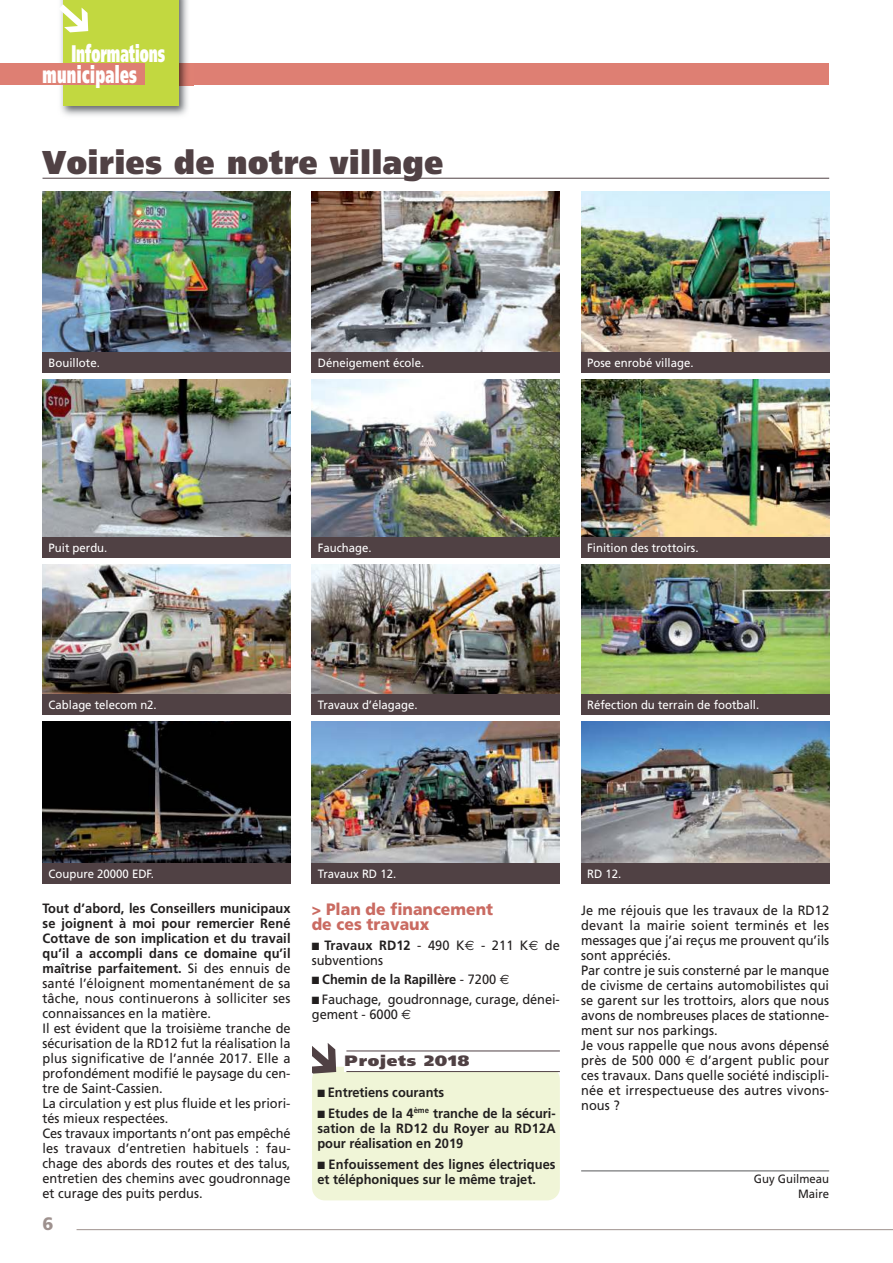
<style>
.page{position:relative;width:893px;height:1263px;background:#fff}
.page>*{position:absolute;margin:0;border:0;box-sizing:border-box;transform-origin:0 0}
.t1{font:900 33px "Frutiger";letter-spacing:.025em;color:#504144;scale:.9 1}
.t2{font:900 24px/21.5px "Frutiger";color:#fff;scale:.55 1}
.t3{font:900 18px "Frutiger";color:#9e918e}
.t4{font:900 16.5px/15px "Frutiger";color:#ca6b62;scale:.95 1}
.t5{font:900 15px "Frutiger";letter-spacing:.05em;color:#504144;scale:1.12 1}
.t6{font:13.5px/15px "Frutiger";color:#221f1f;scale:.95 1}
.t7{font:700 13.5px/15px "Frutiger";color:#221f1f;text-align:justify;scale:.95 1}
.t8{font:12px "Frutiger";color:#fff;scale:.95 1}
.t9{font:12px/15px "Frutiger";color:#221f1f;text-align:right;scale:.95 1}
.s1{font-weight:700}
.s2{font-family:"Euro Sans"}
.s3{font-weight:400}
.s4{font-family:"Euro Sans";font-weight:400}
</style>
<div class="page">
<div style="left:130px;top:64px;width:699px;height:21px;background:#de7f73"></div>
<hr style="left:77px;top:1229px;width:816px;height:1px;background:#9e918e">
<img style="left:55px;top:0;width:138px;height:116px">
<img style="left:179px;top:64px;width:14px;height:21px">
<div style="left:64px;top:0;width:115px;height:106px;background:#c2d840"></div>
<div style="left:0;top:64px;width:145px;height:21px;background:#de7f73"></div>
<hr style="left:43px;top:178px;width:786px;height:1px;background:#504144">
<div style="left:312px;top:1067px;width:248px;height:133px;background:#f0f5d7;border-radius:13px"></div>
<div style="left:345px;top:1054px;width:215px;height:18px;background:#fff"></div>
<hr style="left:346px;top:1050px;width:214px;height:1px;background:#504144">
<hr style="left:346px;top:1071px;width:214px;height:1px;background:#504144">
<hr style="left:581px;top:1170px;width:248px;height:1px;background:#57585a">
<img style="left:43px;top:191px;width:248px;height:161px">
<div style="left:43px;top:352px;width:248px;height:21px;background:#504144"></div>
<img style="left:312px;top:191px;width:248px;height:161px">
<div style="left:312px;top:352px;width:248px;height:21px;background:#504144"></div>
<img style="left:581px;top:191px;width:248px;height:161px">
<div style="left:581px;top:352px;width:248px;height:21px;background:#504144"></div>
<img style="left:43px;top:379px;width:248px;height:158px">
<div style="left:43px;top:537px;width:248px;height:20px;background:#504144"></div>
<img style="left:312px;top:379px;width:248px;height:158px">
<div style="left:312px;top:537px;width:248px;height:20px;background:#504144"></div>
<img style="left:581px;top:379px;width:248px;height:158px">
<div style="left:581px;top:537px;width:248px;height:20px;background:#504144"></div>
<img style="left:43px;top:564px;width:248px;height:130px">
<div style="left:43px;top:694px;width:248px;height:21px;background:#504144"></div>
<img style="left:312px;top:564px;width:248px;height:130px">
<div style="left:312px;top:694px;width:248px;height:21px;background:#504144"></div>
<img style="left:581px;top:564px;width:248px;height:130px">
<div style="left:581px;top:694px;width:248px;height:21px;background:#504144"></div>
<img style="left:43px;top:722px;width:248px;height:141px">
<div style="left:43px;top:863px;width:248px;height:21px;background:#504144"></div>
<img style="left:312px;top:722px;width:248px;height:141px">
<div style="left:312px;top:863px;width:248px;height:21px;background:#504144"></div>
<img style="left:581px;top:722px;width:248px;height:141px">
<div style="left:581px;top:863px;width:248px;height:21px;background:#504144"></div>
<svg style="left:55px;top:0;width:9px;height:41px"></svg>
<svg style="left:312px;top:1050px;width:35px;height:27px"></svg>
<h2 class="t2" style="left:43px;top:42px;width:224px;text-indent:29px">Informations municipales</h2>
<h1 class="t1" style="left:43px;top:142px;width:447px">Voiries de notre village</h1>
<p class="t8" style="left:49px;top:355px;width:55px">Bouillote.</p>
<p class="t8" style="left:318px;top:355px;width:113px">Déneigement école.</p>
<p class="t8" style="left:587px;top:355px;width:113px">Pose enrobé village.</p>
<p class="t8" style="left:49px;top:540px;width:63px">Puit perdu.</p>
<p class="t8" style="left:318px;top:540px;width:58px">Fauchage.</p>
<p class="t8" style="left:587px;top:540px;width:119px">Finition des trottoirs.</p>
<p class="t8" style="left:49px;top:697px;width:115px">Cablage telecom n2.</p>
<p class="t8" style="left:318px;top:697px;width:106px">Travaux d’élagage.</p>
<p class="t8" style="left:587px;top:697px;width:183px">Réfection du terrain de football.</p>
<p class="t8" style="left:49px;top:867px;width:112px">Coupure 20000 EDF.</p>
<p class="t8" style="left:318px;top:867px;width:84px">Travaux RD 12.</p>
<p class="t8" style="left:587px;top:867px;width:37px">RD 12.</p>
<p class="t6" style="left:43px;top:901px;width:263px"><span class="s1">Tout d’abord, les Conseillers municipaux se joignent à moi pour remercier René Cottave de son implication et du travail qu’il a accompli dans ce domaine qu’il maîtrise parfaitement.</span> Si des ennuis de santé l’éloignent momentanément de sa tâche, nous continuerons à solliciter ses connaissances en la matière.<br>Il est évident que la troisième tranche de sécurisation de la RD12 fut la réalisation la plus significative de l’année 2017. Elle a profondément modifié le paysage du cen&shy;tre de Saint-Cassien.<br>La circulation y est plus fluide et les priori&shy;tés mieux respectées.<br>Ces travaux importants n’ont pas empêché les travaux d’entretien habituels : fau&shy;chage des abords des routes et des talus, entretien des chemins avec goudronnage et curage des puits perdus.</p>
<p class="t4" style="left:312px;top:902px;width:192px">&gt; Plan de financement de ces travaux</p>
<p class="t6" style="left:312px;top:938px;width:263px">■ <span class="s1">Travaux RD12</span> - 490 K<span class="s2">€</span> - 211 K<span class="s2">€</span> de subventions</p>
<p class="t7" style="left:312px;top:972px;width:209px">■ Chemin de la Rapillère <span class="s3">- 7200</span> <span class="s4">€</span></p>
<p class="t6" style="left:312px;top:992px;width:263px">■ Fauchage, goudronnage, curage, dénei&shy;gement - 6000 <span class="s2">€</span></p>
<p class="t5" style="left:344px;top:1051px;width:113px">Projets 2018</p>
<p class="t7" style="left:317px;top:1084px;width:135px">■ Entretiens courants</p>
<p class="t7" style="left:317px;top:1105px;width:252px">■ Etudes de la 4<sup>ème</sup> tranche de la sécuri&shy;sation de la RD12 du Royer au RD12A pour réalisation en 2019</p>
<p class="t7" style="left:317px;top:1156px;width:252px">■ Enfouissement des lignes électriques et téléphoniques sur le même trajet.</p>
<h3 class="t3" style="left:43px;top:1212px;width:13px">6</h3>
<p class="t6" style="left:581px;top:903px;width:263px">Je me réjouis que les travaux de la RD12 devant la mairie soient terminés et les messages que j’ai reçus me prouvent qu’ils sont appréciés.<br>Par contre je suis consterné par le manque de civisme de certains automobilistes qui se garent sur les trottoirs, alors que nous avons de nombreuses places de stationne&shy;ment sur nos parkings.<br>Je vous rappelle que nous avons dépensé près de 500 000 <span class="s2">€</span> d’argent public pour ces travaux. Dans quelle société indiscipli&shy;née et irrespectueuse des autres vivons&shy;nous ?</p>
<p class="t9" style="left:754px;top:1171px;width:81px">Guy Guilmeau<br>Maire</p>
</div>
